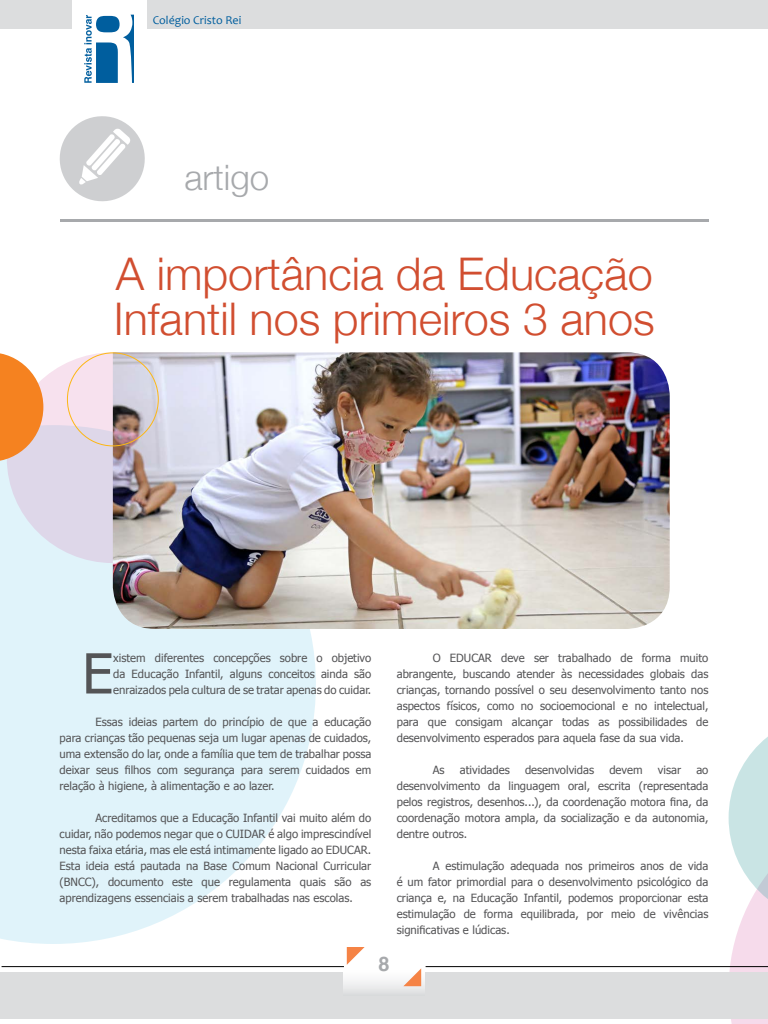
<style>
.page{position:relative;width:768px;height:1024px;background:#fff}
.page>*{position:absolute;margin:0;border:0;box-sizing:border-box;transform-origin:0 0}
.t1{font:55.3px "Tahoma";color:#545456}
.t2{font:300 45px/45px "Helvetica Neue";color:#d14e30}
.t3{font:300 35px "Helvetica Neue";color:#a7a9ac}
.t4{font:700 20px "Helvetica";color:#a7a9ac}
.t5{font:12px "Candara";color:#005e9e}
.t6{font:11.3px/16px "Tahoma";color:#545456;text-align:justify}
</style>
<div class="page">
<svg style="left:59px;top:116px;width:86px;height:86px"></svg>
<svg style="left:0;top:462px;width:316px;height:482px;background:#e4f4fa"></svg>
<div style="left:7px;top:352px;width:212px;height:211px;background:linear-gradient(to bottom,#f9e0e6,#d5d4ea);border-radius:50%"></div>
<svg style="left:0;top:353px;width:43px;height:109px;background:#f39c55"></svg>
<svg style="left:729px;top:737px;width:39px;height:287px"></svg>
<img style="left:113px;top:352px;width:557px;height:277px">
<div style="left:0;top:972px;width:768px;height:47px;background:#dcddde"></div>
<div style="left:343px;top:948px;width:81px;height:48px;background:linear-gradient(to bottom,#fff,#e6e6e6)"></div>
<div style="left:0;top:0;width:768px;height:28px;background:#dcddde"></div>
<div style="left:73px;top:0;width:74px;height:96px;background:#fff"></div>
<svg style="left:347px;top:947px;width:18px;height:18px"></svg>
<svg style="left:403px;top:968px;width:18px;height:18px"></svg>
<hr style="left:426px;top:966px;width:342px;height:1px;background:#000">
<hr style="left:2px;top:966px;width:342px;height:1px;background:#000">
<svg style="left:84px;top:15px;width:50px;height:68px"></svg>
<hr style="left:60px;top:220px;width:648px;height:2px;background:#a7a9ac">
<p class="t5" style="left:153px;top:13px;width:90px">Colégio Cristo Rei</p>
<h3 class="t3" style="left:184px;top:149px;width:86px">artigo</h3>
<h2 class="t2" style="left:114px;top:248px;width:542px">A importância da Educação<br>Infantil nos primeiros 3 anos</h2>
<h1 class="t1" style="left:82px;top:636px;width:33px">E</h1>
<p class="t6" style="left:113px;top:649px;width:260px">xistem diferentes concepções sobre o objetivo da Educação Infantil, alguns conceitos ainda são enraizados pela cultura de se tratar apenas do cuidar.</p>
<p class="t6" style="left:60px;top:713px;width:313px;text-indent:36px">Essas ideias partem do princípio de que a educação para crianças tão pequenas seja um lugar apenas de cuidados, uma extensão do lar, onde a família que tem de trabalhar possa deixar seus filhos com segurança para serem cuidados em relação à higiene, à alimentação e ao lazer.</p>
<p class="t6" style="left:60px;top:809px;width:313px;text-indent:36px">Acreditamos que a Educação Infantil vai muito além do cuidar, não podemos negar que o CUIDAR é algo imprescindível nesta faixa etária, mas ele está intimamente ligado ao EDUCAR.<br>Esta ideia está pautada na Base Comum Nacional Curricular (BNCC), documento este que regulamenta quais são as aprendizagens essenciais a serem trabalhadas nas escolas.</p>
<p class="t6" style="left:397px;top:649px;width:313px;text-indent:36px">O EDUCAR deve ser trabalhado de forma muito abrangente, buscando atender às necessidades globais das crianças, tornando possível o seu desenvolvimento tanto nos aspectos físicos, como no socioemocional e no intelectual, para que consigam alcançar todas as possibilidades de desenvolvimento esperados para aquela fase da sua vida.</p>
<p class="t6" style="left:433px;top:761px;width:13px">As</p>
<p class="t6" style="left:460px;top:761px;width:51px">atividades</p>
<p class="t6" style="left:525px;top:761px;width:71px">desenvolvidas</p>
<p class="t6" style="left:609px;top:761px;width:35px">devem</p>
<p class="t6" style="left:658px;top:761px;width:25px">visar</p>
<p class="t6" style="left:397px;top:761px;width:313px;text-indent:300px">ao desenvolvimento da linguagem oral, escrita (representada pelos registros, desenhos...), da coordenação motora fina, da coordenação motora ampla, da socialização e da autonomia, dentre outros.</p>
<p class="t6" style="left:397px;top:857px;width:313px;text-indent:36px">A estimulação adequada nos primeiros anos de vida é um fator primordial para o desenvolvimento psicológico da criança e, na Educação Infantil, podemos proporcionar esta estimulação de forma equilibrada, por meio de vivências significativas e lúdicas.</p>
<h3 class="t4" style="left:378px;top:948px;width:13px">8</h3>
</div>
